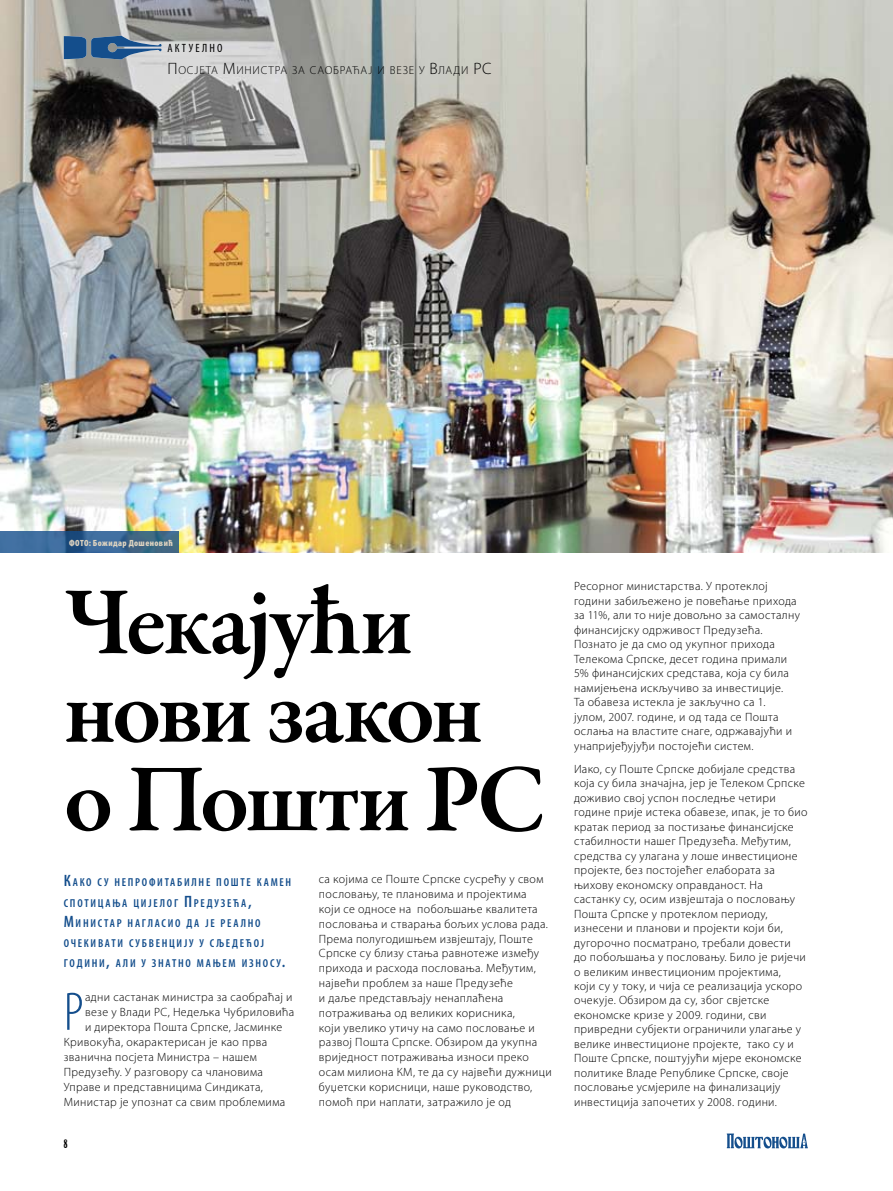
<style>
.page{position:relative;width:893px;height:1191px;background:#fff}
.page>*{position:absolute;margin:0;border:0;box-sizing:border-box;transform-origin:0 0}
.t1{font:600 98.1px/88.5px "Garamond Premr Pro";color:#000}
.t2{font:300 condensed 54.75px "Myriad Pro";color:#144e8c}
.t3{font:300 12px/14.5px "Myriad Pro";letter-spacing:.03em;color:#000}
.t4{font:condensed 12px "Myriad Pro";color:#000}
.t5{font:12px "Windsor";color:#000}
.t6{font:600 condensed 11.55px/20.1px "Myriad Pro";letter-spacing:.15em;color:#144e8c}
.t7{font:300 11.55px "Myriad Pro";letter-spacing:.07em;color:#000}
.t8{font:900 condensed 9px "Myriad Pro";letter-spacing:.045em;color:#ded3c0}
.s1{font-size:16.5px}
</style>
<div class="page">
<img style="left:0;top:0;width:893px;height:553px">
<svg style="left:727px;top:1133px;width:81px;height:15px"></svg>
<svg style="left:64px;top:36px;width:98px;height:24px;background:#55779b"></svg>
<svg style="left:0;top:531px;width:178px;height:22px;background:#3a6793"></svg>
<p class="t4" style="left:168px;top:42px;width:15px">АКТУЕЛНО</p>
<p class="t7" style="left:168px;top:63px;width:326px"><span class="s1">П</span> осјета <span class="s1">М</span>инистра за саобраћај и везе у <span class="s1">В</span>лади <span class="s1">РС</span></p>
<p class="t8" style="left:69px;top:538px;width:105px">ФОТО: Божидар Дошеновић</p>
<h1 class="t1" style="left:64px;top:580px;width:484px">Чекајући нови закон о Пошти РС</h1>
<p class="t6" style="left:64px;top:872px;width:229px"><span class="s1">К</span> ако су непрофитабилне поште камен спотицања цијелог <span class="s1">П</span>редузећа<span class="s1">,<br>М</span>инистар нагласио да је реално очекивати субвенцију у сљедећој години<span class="s1">,</span> али у знатно мањем износу<span class="s1">.</span></p>
<h2 class="t2" style="left:64px;top:982px;width:21px">Р</h2>
<p class="t3" style="left:85px;top:990px;width:209px">адни састанак министра за саобраћај и</p>
<p class="t3" style="left:85px;top:1005px;width:211px">везе у Влади РС, Недељка Чубриловића</p>
<p class="t3" style="left:85px;top:1020px;width:199px">и директора Пошта Српске, Јасминке</p>
<p class="t3" style="left:64px;top:1035px;width:205px">Кривокућа, окарактерисан је као прва</p>
<p class="t3" style="left:64px;top:1049px;width:195px">званична посјета Министра – нашем</p>
<p class="t3" style="left:64px;top:1064px;width:201px">Предузећу. У разговору са члановима</p>
<p class="t3" style="left:64px;top:1079px;width:201px">Управе и представницима Синдиката,</p>
<p class="t3" style="left:64px;top:1094px;width:223px">Министар је упознат са свим проблемима</p>
<p class="t5" style="left:64px;top:1137px;width:5px">8</p>
<p class="t3" style="left:319px;top:872px;width:234px">са којима се Поште Српске сусрећу у свом пословању, те плановима и пројектима<br>који се односе на побољшање квалитета пословања и стварања бољих услова рада.<br>Према полугодишњем извјештају, Поште Српске су близу стања равнотеже између прихода и расхода пословања. Међутим, највећи проблем за наше Предузеће<br>и даље представљају ненаплаћена потраживања од великих корисника,<br>који увелико утичу на само пословање и развој Пошта Српске. Обзиром да укупна вриједност потраживања износи преко осам милиона КМ, те да су највећи дужници буџетски корисници, наше руководство, помоћ при наплати, затражило је од</p>
<p class="t3" style="left:574px;top:579px;width:227px">Ресорног министарства. У протеклој години забиљежено је повећање прихода за 11%, али то није довољно за самосталну финансијску одрживост Предузећа.<br>Познато је да смо од укупног прихода Телекома Српске, десет година примали 5% финансијских средстава, која су била намијењена искључиво за инвестиције.<br>Та обавеза истекла је закључно са 1.<br>јулом, 2007. године, и од тада се Пошта ослања на властите снаге, одржавајући и унапријеђујуђи постојећи систем.</p>
<p class="t3" style="left:574px;top:761px;width:235px">Иако, су Поште Српске добијале средства која су била значајна, јер је Телеком Српске доживио свој успон последње четири године прије истека обавезе, ипак, је то био кратак период за постизање финансијске стабилности нашег Предузећа. Међутим, средства су улагана у лоше инвестиционе пројекте, без постојећег елабората за њихову економску оправданост. На састанку су, осим извјештаја о пословању Пошта Српске у протеклом периоду, изнесени и планови и пројекти који би, дугорочно посматрано, требали довести<br>до побољшања у пословању. Било је ријечи о великим инвестиционим пројектима,<br>који су у току, и чија се реализација ускоро очекује. Обзиром да су, због свјетске економске кризе у 2009. години, сви привредни субјекти ограничили улагање у велике инвестиционе пројекте, тако су и Поште Српске, поштујући мјере економске политике Владе Републике Српске, своје пословање усмјериле на финализацију инвестиција започетих у 2008. години.</p>
</div>
